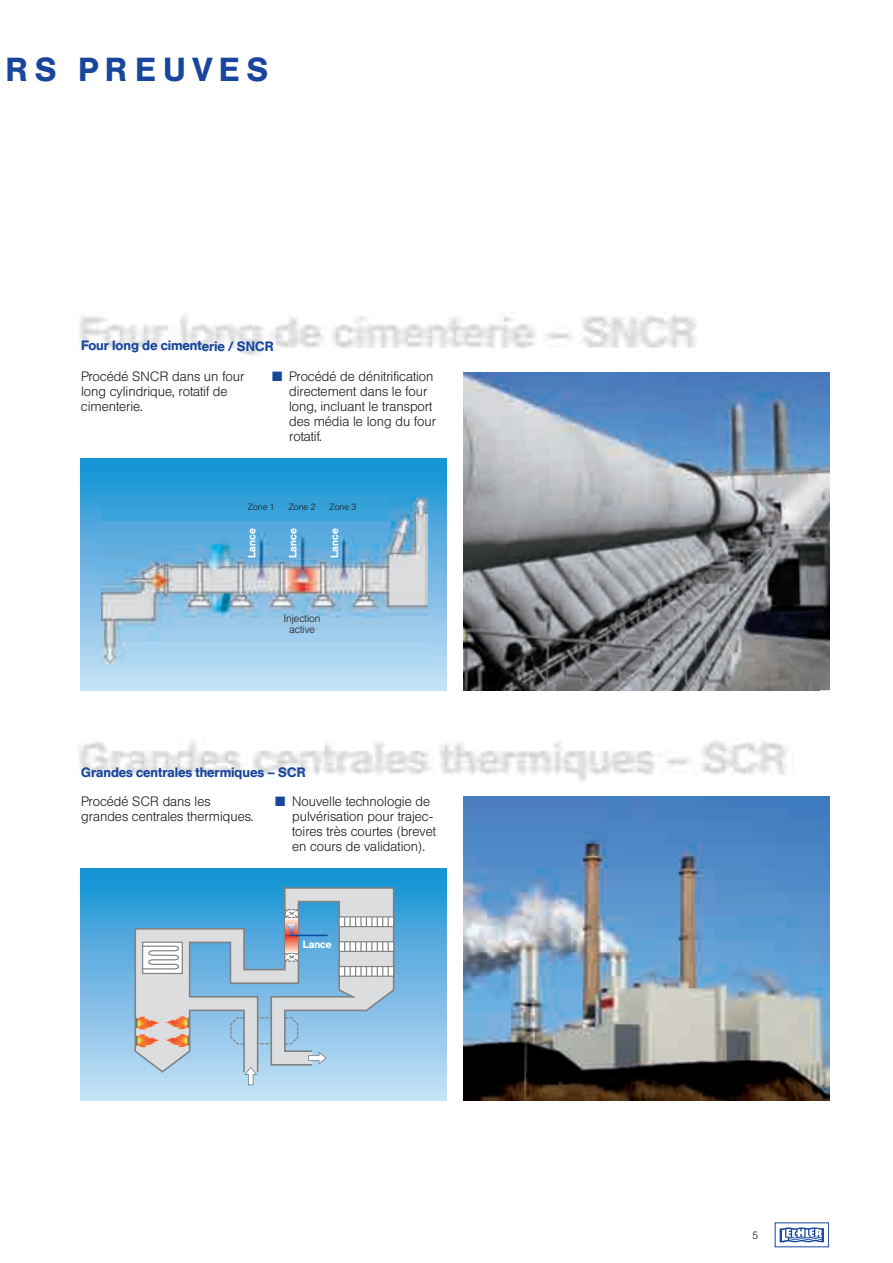
<style>
.page{position:relative;width:893px;height:1263px;background:#fff}
.page>*{position:absolute;margin:0;border:0;box-sizing:border-box;transform-origin:0 0}
.t1{font:500 33px "Helvetica BQ";letter-spacing:.23em;color:#18469d}
.t2{font:300 13.5px/15px "Helvetica BQ";color:#231f20}
.t3{font:500 13.5px "Helvetica BQ";color:#18469d}
.t4{font:500 10.5px "Helvetica BQ";letter-spacing:.03em;color:#fff}
.t5{font:300 10.5px/10.5px "Helvetica BQ";color:#231f20;text-align:center}
.t6{font:300 9px "Helvetica BQ";color:#231f20}
.s1{color:#18469d}
</style>
<div class="page">
<img style="left:79px;top:740px;width:708px;height:42px">
<img style="left:79px;top:314px;width:457px;height:42px">
<svg style="left:780px;top:1227px;width:44px;height:16px"></svg>
<svg style="left:81px;top:458px;width:365px;height:232px;background:#62b5e2"></svg>
<img style="left:101px;top:498px;width:326px;height:166px">
<img style="left:463px;top:372px;width:366px;height:318px">
<img style="left:463px;top:797px;width:366px;height:303px">
<div style="left:81px;top:868px;width:365px;height:232px;background:linear-gradient(to bottom,#1691d3,#cae0f6)"></div>
<svg style="left:134px;top:887px;width:260px;height:187px;background:#98c1d8"></svg>
<img style="left:136px;top:1034px;width:24px;height:13px">
<img style="left:136px;top:1016px;width:24px;height:14px">
<img style="left:165px;top:1016px;width:23px;height:14px">
<img style="left:165px;top:1034px;width:23px;height:13px">
<svg style="left:141px;top:945px;width:39px;height:25px"></svg>
<svg style="left:188px;top:900px;width:206px;height:185px;background:#9bc2dc"></svg>
<img style="left:546px;top:312px;width:150px;height:36px">
<h1 class="t1" style="left:6px;top:52px;width:264px">RS PREUVES</h1>
<p class="t3" style="left:81px;top:339px;width:194px">Four long de cimenterie / SNCR</p>
<p class="t2" style="left:81px;top:369px;width:165px">Procédé SNCR dans un four long cylindrique, rotatif de cimenterie.</p>
<p class="t2" style="left:289px;top:368px;width:148px;text-indent:-17px"><span class="s1">■</span> Procédé de dénitrification directement dans le four long, incluant le transport des média le long du four rotatif.</p>
<p class="t6" style="left:248px;top:502px;width:28px">Zone 1</p>
<p class="t6" style="left:289px;top:502px;width:28px">Zone 2</p>
<p class="t6" style="left:330px;top:502px;width:28px">Zone 3</p>
<p class="t4" style="left:246px;top:558px;width:31px;rotate:-90deg">Lance</p>
<p class="t4" style="left:287px;top:558px;width:31px;rotate:-90deg">Lance</p>
<p class="t4" style="left:329px;top:558px;width:31px;rotate:-90deg">Lance</p>
<p class="t5" style="left:284px;top:613px;width:38px">Injection active</p>
<p class="t3" style="left:81px;top:765px;width:226px">Grandes centrales thermiques – SCR</p>
<p class="t2" style="left:292px;top:793px;width:145px;text-indent:-17px"><span class="s1">■</span> Nouvelle technologie de pulvérisation pour trajec&shy;toires très courtes (brevet en cours de validation).</p>
<p class="t2" style="left:81px;top:793px;width:174px">Procédé SCR dans les grandes centrales thermiques.</p>
<p class="t4" style="left:303px;top:939px;width:30px">Lance</p>
<p class="t5" style="left:752px;top:1230px;width:7px">5</p>
</div>
